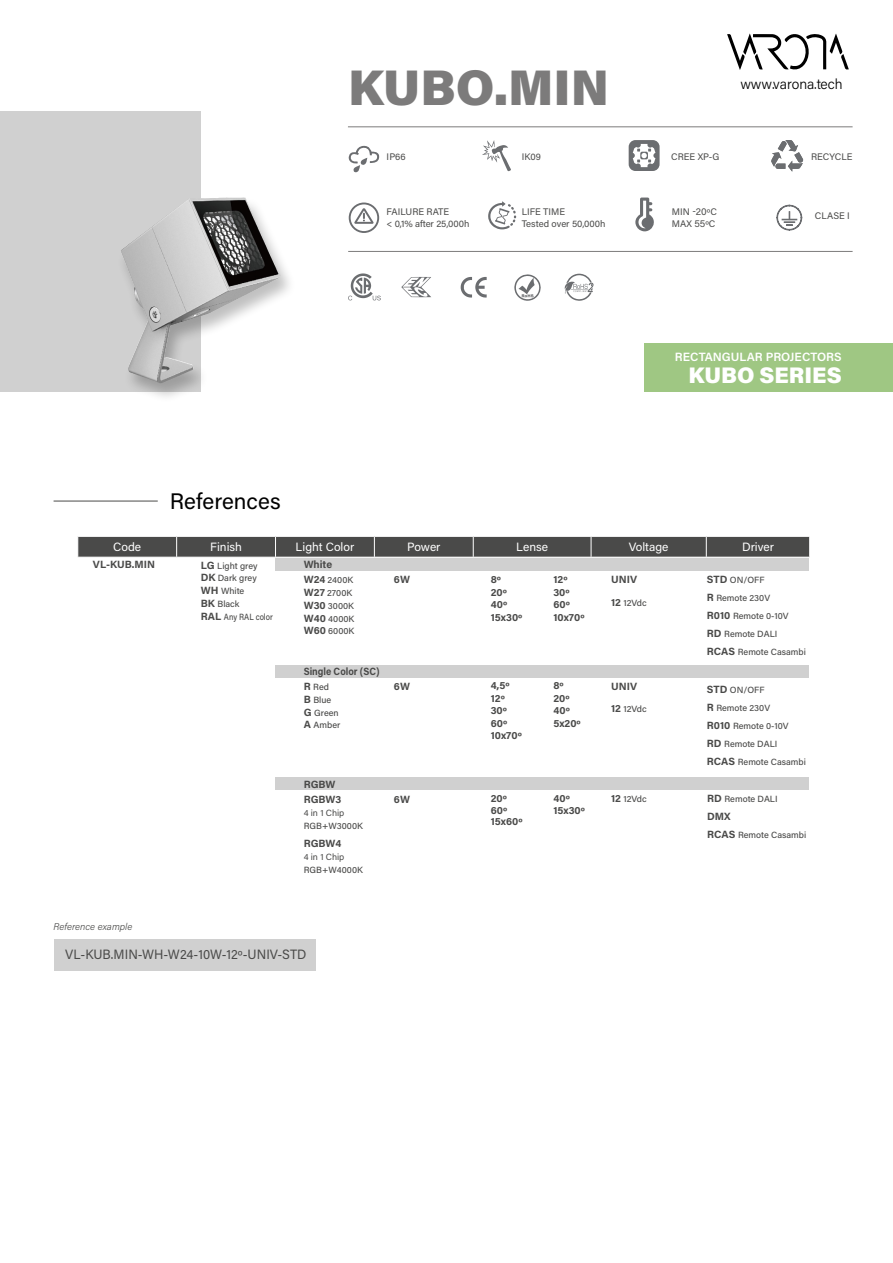
<style>
.page{position:relative;width:893px;height:1263px;background:#fff}
.page>*{position:absolute;margin:0;border:0;box-sizing:border-box;transform-origin:0 0}
.t1{font:900 49.95px "Acumin Pro";color:#7c7b7b}
.t2{font:22.5px "Acumin Pro";color:#000}
.t3{font:900 22.5px "Acumin Pro";color:#fff}
.t4{font:300 14.4px "Acumin Pro";color:#000}
.t5{font:13.5px "Acumin Pro";letter-spacing:.005em;color:#4a4a49;scale:.95 1}
.t6{font:12px "Acumin Pro";color:#fff}
.t7{font:600 12px "Acumin Pro";color:#fff}
.t8{font:700 10.5px/15px "Acumin Pro";color:#4a4a49}
.t9{font:700 10.5px "Acumin Pro";color:#4a4a49;scale:.9 1}
.t10{font:italic 300 9.75px "Acumin Pro";color:#4a4a49}
.t11{font:9.45px/11.4px "Acumin Pro";color:#4a4a49}
.t12{font:500 9px/12.8px "Acumin Pro";color:#4a4a49}
.t13{font:9px "Acumin Pro";color:#4a4a49}
.s1{font-weight:700;font-size:10.5px}
</style>
<div class="page">
<svg style="left:401px;top:277px;width:30px;height:20px"></svg>
<svg style="left:461px;top:277px;width:26px;height:21px"></svg>
<svg style="left:514px;top:274px;width:27px;height:27px"></svg>
<svg style="left:348px;top:273px;width:33px;height:27px"></svg>
<hr style="left:348px;top:251px;width:505px;height:1px;background:#7c7b7b">
<hr style="left:348px;top:126px;width:505px;height:1px;background:#7c7b7b">
<svg style="left:727px;top:33px;width:122px;height:37px"></svg>
<svg style="left:349px;top:146px;width:31px;height:27px"></svg>
<div style="left:629px;top:140px;width:31px;height:31px;background:#6b6d70;border-radius:7px"></div>
<svg style="left:633px;top:144px;width:22px;height:23px"></svg>
<svg style="left:349px;top:203px;width:30px;height:30px"></svg>
<svg style="left:488px;top:201px;width:28px;height:28px"></svg>
<svg style="left:635px;top:198px;width:19px;height:33px"></svg>
<svg style="left:776px;top:205px;width:26px;height:26px"></svg>
<svg style="left:482px;top:140px;width:29px;height:32px"></svg>
<svg style="left:771px;top:140px;width:33px;height:31px"></svg>
<div style="left:54px;top:939px;width:262px;height:32px;background:#d0d0d0"></div>
<hr style="left:54px;top:501px;width:104px;height:1px;background:#4a4a49">
<div style="left:0;top:111px;width:200px;height:280px;background:#d0d0d0"></div>
<div style="left:645px;top:343px;width:248px;height:48px;background:#9fc783"></div>
<svg style="left:565px;top:274px;width:29px;height:27px"></svg>
<div style="left:116px;top:197px;width:181px;height:207px;background:#000;opacity:.25"></div>
<img style="left:128px;top:197px;width:99px;height:47px">
<div style="left:275px;top:777px;width:534px;height:13px;background:#d0d0d0"></div>
<div style="left:275px;top:665px;width:534px;height:13px;background:#d0d0d0"></div>
<div style="left:275px;top:558px;width:534px;height:12px;background:#d0d0d0"></div>
<svg style="left:77px;top:536px;width:733px;height:21px;background:#565655"></svg>
<h1 class="t1" style="left:348px;top:52px;width:263px">KUBO.MIN</h1>
<h3 class="t4" style="left:740px;top:74px;width:104px">www.varona.tech</h3>
<p class="t11" style="left:387px;top:151px;width:21px">IP66</p>
<p class="t11" style="left:522px;top:151px;width:21px">IK09</p>
<p class="t11" style="left:671px;top:151px;width:50px">CREE XP-G</p>
<p class="t11" style="left:811px;top:151px;width:43px">RECYCLE</p>
<h2 class="t2" style="left:170px;top:486px;width:112px">References</h2>
<p class="t11" style="left:387px;top:206px;width:84px">FAILURE RATE<br>&lt; 0,1% after 25,000h</p>
<p class="t11" style="left:522px;top:206px;width:85px">LIFE TIME<br>Tested over 50,000h</p>
<p class="t11" style="left:672px;top:206px;width:47px">MIN -20ºC<br>MAX 55ºC</p>
<p class="t11" style="left:815px;top:210px;width:36px">CLASE I</p>
<h3 class="t7" style="left:675px;top:348px;width:168px">RECTANGULAR PROJECTORS</h3>
<h2 class="t3" style="left:689px;top:359px;width:155px">KUBO SERIES</h2>
<h3 class="t6" style="left:113px;top:539px;width:30px">Code</h3>
<h3 class="t6" style="left:210px;top:539px;width:33px">Finish</h3>
<h3 class="t6" style="left:296px;top:539px;width:60px">Light Color</h3>
<h3 class="t6" style="left:407px;top:539px;width:35px">Power</h3>
<h3 class="t6" style="left:516px;top:539px;width:33px">Lense</h3>
<h3 class="t6" style="left:629px;top:539px;width:41px">Voltage</h3>
<h3 class="t6" style="left:742px;top:539px;width:33px">Driver</h3>
<p class="t8" style="left:93px;top:557px;width:64px">VL-KUB.MIN</p>
<p class="t12" style="left:201px;top:559px;width:74px"><span class="s1">LG</span> Light grey<br><span class="s1">DK</span> Dark grey<br><span class="s1">WH</span> White<br><span class="s1">BK</span> Black<br><span class="s1">RAL</span> Any RAL color</p>
<p class="t8" style="left:304px;top:557px;width:30px">White</p>
<p class="t12" style="left:707px;top:571px;width:101px;line-height:18px"><span class="s1">STD</span> ON/OFF<br><span class="s1">R</span> Remote 230V<br><span class="s1">R010</span> Remote 0-10V<br><span class="s1">RD</span> Remote DALI<br><span class="s1">RCAS</span> Remote Casambi</p>
<p class="t12" style="left:707px;top:681px;width:101px;line-height:18px"><span class="s1">STD</span> ON/OFF<br><span class="s1">R</span> Remote 230V<br><span class="s1">R010</span> Remote 0-10V<br><span class="s1">RD</span> Remote DALI<br><span class="s1">RCAS</span> Remote Casambi</p>
<p class="t8" style="left:611px;top:571px;width:27px">UNIV</p>
<p class="t12" style="left:611px;top:596px;width:37px"><span class="s1">12</span> 12Vdc</p>
<p class="t8" style="left:491px;top:571px;width:12px">8º</p>
<p class="t8" style="left:553px;top:571px;width:16px">12º</p>
<p class="t8" style="left:491px;top:584px;width:18px">20º</p>
<p class="t8" style="left:553px;top:584px;width:18px">30º</p>
<p class="t8" style="left:491px;top:597px;width:18px">40º</p>
<p class="t8" style="left:553px;top:597px;width:18px">60º</p>
<p class="t8" style="left:491px;top:609px;width:33px">15x30º</p>
<p class="t8" style="left:553px;top:609px;width:33px">10x70º</p>
<p class="t12" style="left:304px;top:573px;width:52px"><span class="s1">W24</span> 2400K<br><span class="s1">W27</span> 2700K<br><span class="s1">W30</span> 3000K<br><span class="s1">W40</span> 4000K<br><span class="s1">W60</span> 6000K</p>
<p class="t8" style="left:394px;top:572px;width:18px">6W</p>
<p class="t9" style="left:304px;top:664px;width:86px">Single Color (SC)</p>
<p class="t12" style="left:304px;top:680px;width:38px"><span class="s1">R</span> Red<br><span class="s1">B</span> Blue<br><span class="s1">G</span> Green<br><span class="s1">A</span> Amber</p>
<p class="t8" style="left:491px;top:677px;width:20px">4,5º</p>
<p class="t8" style="left:553px;top:677px;width:12px">8º</p>
<p class="t8" style="left:491px;top:690px;width:16px">12º</p>
<p class="t8" style="left:553px;top:690px;width:18px">20º</p>
<p class="t8" style="left:491px;top:703px;width:18px">30º</p>
<p class="t8" style="left:553px;top:703px;width:18px">40º</p>
<p class="t8" style="left:491px;top:715px;width:18px">60º</p>
<p class="t8" style="left:553px;top:715px;width:29px">5x20º</p>
<p class="t8" style="left:491px;top:728px;width:33px">10x70º</p>
<p class="t8" style="left:611px;top:678px;width:27px">UNIV</p>
<p class="t12" style="left:611px;top:702px;width:37px"><span class="s1">12</span> 12Vdc</p>
<p class="t8" style="left:394px;top:678px;width:18px">6W</p>
<p class="t10" style="left:54px;top:920px;width:80px">Reference example</p>
<p class="t8" style="left:304px;top:776px;width:39px">RGBW<br>RGBW3</p>
<p class="t13" style="left:304px;top:806px;width:42px">4 in 1 Chip</p>
<p class="t12" style="left:304px;top:819px;width:61px">RGB+W3000K</p>
<p class="t8" style="left:304px;top:835px;width:39px">RGBW4</p>
<p class="t13" style="left:304px;top:850px;width:42px">4 in 1 Chip</p>
<p class="t12" style="left:304px;top:863px;width:61px">RGB+W4000K</p>
<h3 class="t5" style="left:65px;top:945px;width:255px">VL-KUB.MIN-WH-W24-10W-12º-UNIV-STD</h3>
<p class="t8" style="left:394px;top:791px;width:18px">6W</p>
<p class="t8" style="left:491px;top:791px;width:18px">20º</p>
<p class="t8" style="left:553px;top:791px;width:18px">40º</p>
<p class="t8" style="left:491px;top:802px;width:18px">60º</p>
<p class="t8" style="left:553px;top:802px;width:33px">15x30º</p>
<p class="t8" style="left:491px;top:813px;width:33px">15x60º</p>
<p class="t12" style="left:611px;top:792px;width:37px"><span class="s1">12</span> 12Vdc</p>
<p class="t12" style="left:707px;top:792px;width:72px"><span class="s1">RD</span> Remote DALI</p>
<p class="t8" style="left:707px;top:808px;width:25px">DMX</p>
<p class="t12" style="left:707px;top:828px;width:101px"><span class="s1">RCAS</span> Remote Casambi</p>
</div>
